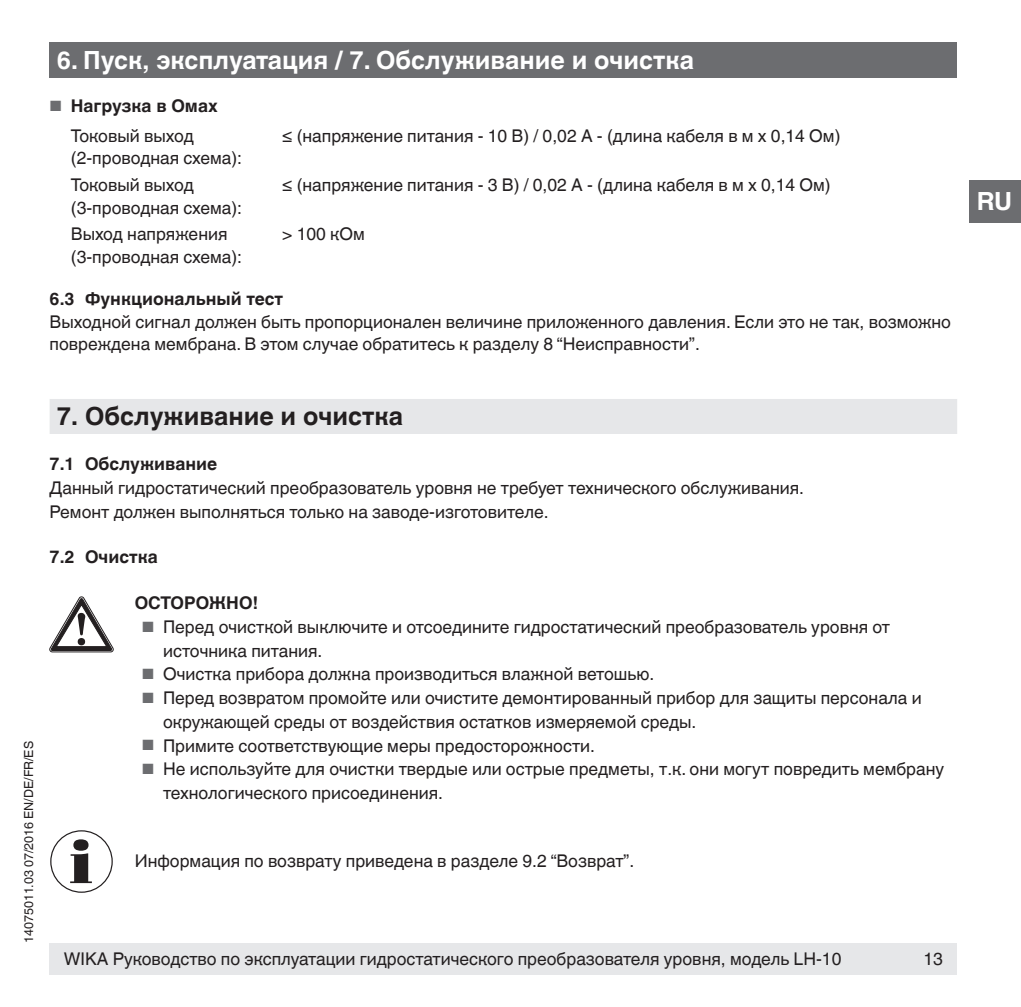
<style>
.page{position:relative;width:1021px;height:1007px;background:#fff}
.page>*{position:absolute;margin:0;border:0;box-sizing:border-box;transform-origin:0 0}
.t1{font:700 25px "Helvetica World";color:#fff}
.t2{font:700 25px "Helvetica World";color:#231f20}
.t3{font:17.5px/23.8px "Helvetica World";color:#231f20}
.t4{font:700 17.5px/29.8px "Helvetica World";color:#231f20;text-align:center}
.t5{font:12.5px "Helvetica World";color:#231f20}
.s1{font-weight:400;font-size:14.75px;color:#6c6d70}
.s2{font-weight:400}
.s3{font-size:14.75px;color:#6c6d70}
</style>
<div class="page">
<div style="left:50px;top:943px;width:907px;height:31px;background:#e6e7e9"></div>
<div style="left:50px;top:43px;width:907px;height:35px;background:#6c6d70"></div>
<div style="left:969px;top:180px;width:51px;height:42px;background:#6c6d70"></div>
<div style="left:50px;top:399px;width:907px;height:35px;background:#e6e7e9"></div>
<svg style="left:50px;top:596px;width:63px;height:56px"></svg>
<svg style="left:70px;top:839px;width:22px;height:43px"></svg>
<div style="left:50px;top:830px;width:63px;height:62px;border:1px solid #231f20;border-radius:50%"></div>
<h1 class="t1" style="left:57px;top:46px;width:639px">6. Пуск, эксплуатация / 7. Обслуживание и очистка</h1>
<p class="t4" style="left:50px;top:91px;width:169px"><span class="s1">■</span> Нагрузка в Омах<br><span class="s2">Токовый выход</span></p>
<p class="t3" style="left:71px;top:146px;width:173px">(2-проводная схема):</p>
<p class="t3" style="left:282px;top:124px;width:560px">≤ (напряжение питания - 10 В) / 0,02 A - (длина кабеля в м x 0,14 Ом)</p>
<p class="t3" style="left:71px;top:174px;width:173px;line-height:22.5px">Токовый выход (3-проводная схема):</p>
<p class="t3" style="left:282px;top:173px;width:550px">≤ (напряжение питания - 3 В) / 0,02 A - (длина кабеля в м x 0,14 Ом)</p>
<p class="t3" style="left:71px;top:223px;width:173px;line-height:22.5px">Выход напряжения (3-проводная схема):</p>
<p class="t3" style="left:282px;top:222px;width:84px">&gt; 100 кОм</p>
<p class="t4" style="left:50px;top:284px;width:235px">6.3 Функциональный тест</p>
<p class="t3" style="left:50px;top:310px;width:902px;line-height:22.5px">Выходной сигнал должен быть пропорционален величине приложенного давления. Если это не так, возможно повреждена мембрана. В этом случае обратитесь к разделу 8 “Неисправности”.</p>
<p class="t5" style="left:22px;top:943px;width:203px;rotate:-90deg">14075011.03 07/2016 EN/DE/FR/ES</p>
<h1 class="t2" style="left:57px;top:402px;width:348px">7. Обслуживание и очистка</h1>
<p class="t4" style="left:50px;top:449px;width:169px">7.1 Обслуживание</p>
<p class="t3" style="left:50px;top:476px;width:756px">Данный гидростатический преобразователь уровня не требует технического обслуживания.<br>Ремонт должен выполняться только на заводе-изготовителе.</p>
<p class="t4" style="left:50px;top:541px;width:110px">7.2 Очистка</p>
<p class="t4" style="left:135px;top:588px;width:125px">ОСТОРОЖНО!</p>
<p class="t3" style="left:163px;top:614px;width:728px;text-indent:-21px"><span class="s3">■</span> Перед очисткой выключите и отсоедините гидростатический преобразователь уровня от источника питания.</p>
<p class="t3" style="left:142px;top:662px;width:514px"><span class="s3">■</span> Очистка прибора должна производиться влажной ветошью.</p>
<p class="t3" style="left:163px;top:686px;width:760px;text-indent:-21px"><span class="s3">■</span> Перед возвратом промойте или очистите демонтированный прибор для защиты персонала и окружающей среды от воздействия остатков измеряемой среды.</p>
<p class="t3" style="left:142px;top:733px;width:455px"><span class="s3">■</span> Примите соответствующие меры предосторожности.</p>
<p class="t3" style="left:163px;top:757px;width:782px;text-indent:-21px"><span class="s3">■</span> Не используйте для очистки твердые или острые предметы, т.к. они могут повредить мембрану технологического присоединения.</p>
<p class="t3" style="left:135px;top:848px;width:501px">Информация по возврату приведена в разделе 9.2 “Возврат”.</p>
<p class="t3" style="left:64px;top:947px;width:779px">WIKA Руководство по эксплуатации гидростатического преобразователя уровня, модель LH-10</p>
<p class="t3" style="left:923px;top:947px;width:21px">13</p>
<h1 class="t1" style="left:976px;top:187px;width:37px">RU</h1>
</div>
